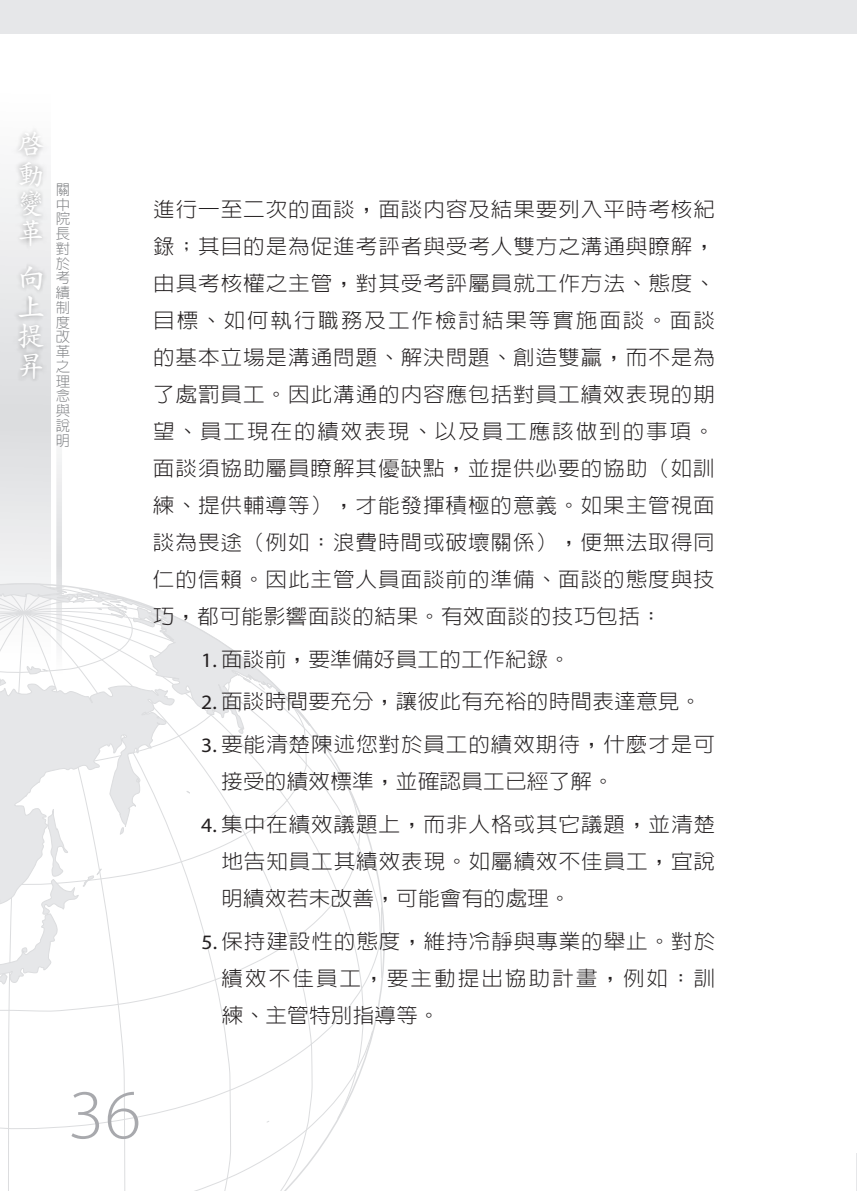
<style>
.page{position:relative;width:857px;height:1191px;background:#fff}
.page>*{position:absolute;margin:0;border:0;box-sizing:border-box;transform-origin:0 0}
.t1{font:300 70.4px "Myriad Pro";color:#a8a9ad;scale:1.05 1}
.t2{font:700 28px/29.4px "Zen Kai";color:#fff;text-align:justify}
.t3{font:300 20.6px/37px "Lin Gothic";letter-spacing:.04em;color:#231f20;text-align:justify;scale:1.05 1}
.t4{font:300 20.6px "Lin Gothic";letter-spacing:.01em;color:#231f20;scale:1.05 1}
.t5{font:300 14.4px/14.8px "Lin Gothic";color:#808285;text-align:justify}
.s1{font-family:"Myriad Pro";font-weight:400}
</style>
<div class="page">
<svg style="left:0;top:179px;width:11px;height:113px"></svg>
<img style="left:11px;top:129px;width:40px;height:163px">
<svg style="left:0;top:292px;width:383px;height:899px"></svg>
<div style="left:0;top:0;width:855px;height:34px;background:#e6e7e9"></div>
<hr style="left:856px;top:1153px;width:1px;height:38px;background:#e6e7e9">
<h2 class="t2" style="left:17px;top:130px;width:29px">啟動變革</h2>
<h2 class="t2" style="left:17px;top:263px;width:28px">向上提昇</h2>
<p class="t5" style="left:56px;top:182px;width:15px">關中院長對於考績制度改革之理念與說明</p>
<p class="t3" style="left:153px;top:191px;width:536px">進行一至二次的面談，面談內容及結果要列入平時考核紀錄；其目的是為促進考評者與受考人雙方之溝通與瞭解，由具考核權之主管，對其受考評屬員就工作方法、態度、目標、如何執行職務及工作檢討結果等實施面談。面談的基本立場是溝通問題、解決問題、創造雙贏，而不是為了處罰員工。因此溝通的內容應包括對員工績效表現的期望、員工現在的績效表現、以及員工應該做到的事項。面談須協助屬員瞭解其優缺點，並提供必要的協助（如訓練、提供輔導等），才能發揮積極的意義。如果主管視面談為畏途（例如：浪費時間或破壞關係），便無法取得同仁的信賴。因此主管人員面談前的準備、面談的態度與技巧，都可能影響面談的結果。有效面談的技巧包括：</p>
<p class="t4" style="left:201px;top:648px;width:353px"><span class="s1">1.</span> 面談前，要準備好員工的工作紀錄。</p>
<p class="t4" style="left:201px;top:691px;width:477px"><span class="s1">2.</span> 面談時間要充分，讓彼此有充裕的時間表達意見。</p>
<p class="t3" style="left:221px;top:725px;width:471px;text-indent:-20px"><span class="s1">3.</span> 要能清楚陳述您對於員工的績效期待，什麼才是可接受的績效標準，並確認員工已經了解。</p>
<p class="t3" style="left:221px;top:805px;width:471px;text-indent:-20px"><span class="s1">4.</span> 集中在績效議題上，而非人格或其它議題，並清楚地告知員工其績效表現。如屬績效不佳員工，宜說明績效若未改善，可能會有的處理。</p>
<p class="t3" style="left:221px;top:922px;width:471px;text-indent:-20px"><span class="s1">5.</span> 保持建設性的態度，維持冷靜與專業的舉止。對於績效不佳員工，要主動提出協助計畫，例如：訓練、主管特別指導等。</p>
<h1 class="t1" style="left:68px;top:1072px;width:71px">36</h1>
</div>
